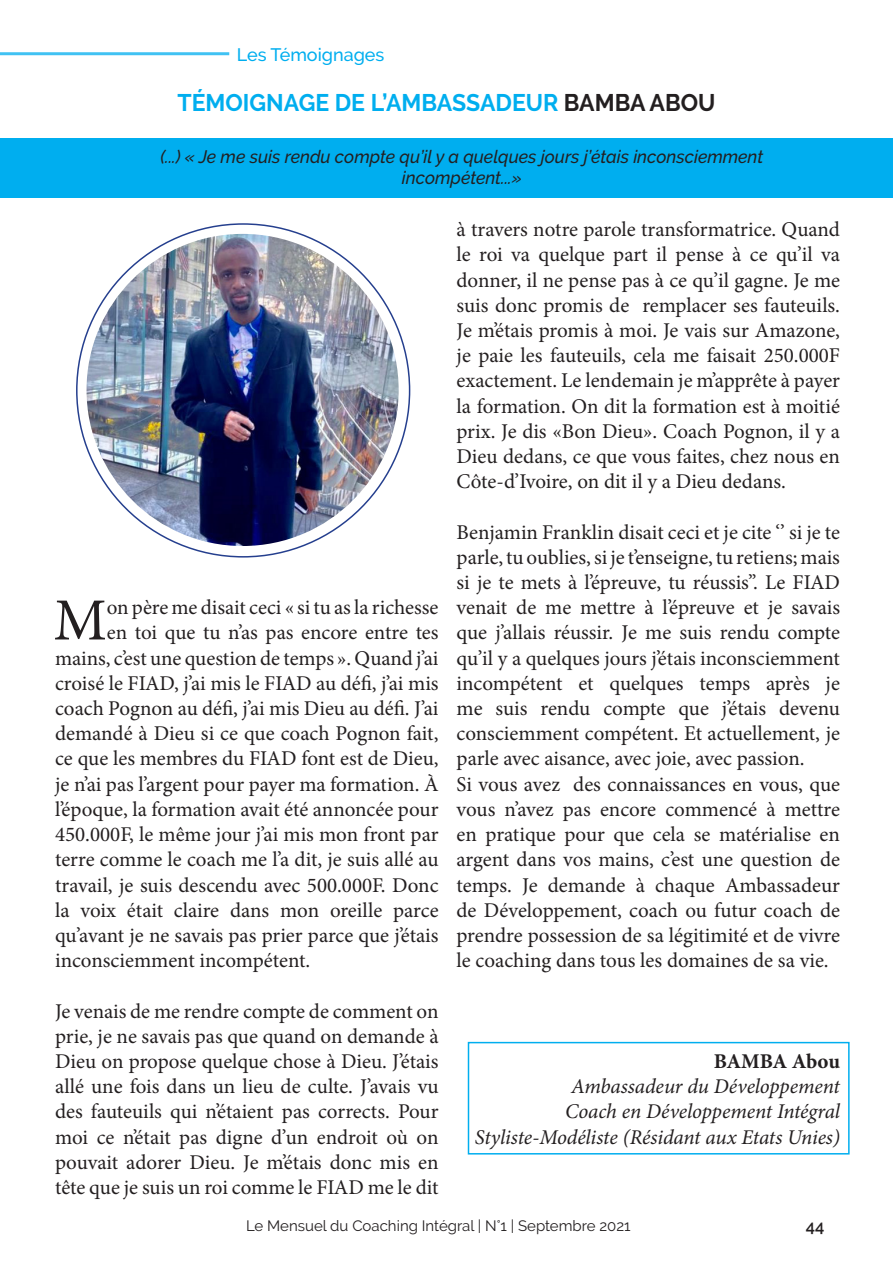
<style>
.page{position:relative;width:893px;height:1263px;background:#fff}
.page>*{position:absolute;margin:0;border:0;box-sizing:border-box;transform-origin:0 0}
.t1{font:59.7px "Minion Pro";color:#231f20}
.t2{font:700 24px "Raleway";color:#00aeef;scale:.96 1}
.t3{font:21px/25.2px "Minion Pro";color:#231f20;text-align:justify}
.t4{font:italic 21px "Minion Pro";letter-spacing:-.01em;color:#231f20}
.t5{font:700 21px "Minion Pro";letter-spacing:-.01em;color:#231f20}
.t6{font:italic 500 18px/21.6px "Raleway";color:#231f20;text-align:center}
.t7{font:500 18px "Raleway";color:#00aeef}
.t8{font:600 16.5px "Raleway";color:#231f20}
.t9{font:15px "Raleway";color:#231f20}
.s1{color:#231f20}
</style>
<div class="page">
<div style="left:0;top:138px;width:893px;height:60px;background:#00aeef"></div>
<img style="left:87px;top:234px;width:312px;height:312px;border-radius:156px">
<div style="left:468px;top:1042px;width:382px;height:112px;border:2px solid #00aeef"></div>
<hr style="left:0;top:52px;width:229px;height:3px;background:#00aeef">
<p class="t7" style="left:237px;top:44px;width:149px">Les Témoignages</p>
<p class="t2" style="left:177px;top:88px;width:562px">TÉMOIGNAGE DE L’AMBASSADEUR <span class="s1">BAMBA ABOU</span></p>
<p class="t6" style="left:160px;top:146px;width:604px">(...) « Je me suis rendu compte qu’il y a quelques jours j’étais inconsciemment incompétent...»</p>
<p class="t1" style="left:54px;top:580px;width:55px">M</p>
<p class="t3" style="left:107px;top:595px;width:333px">on père me disait ceci « si tu as la richesse</p>
<p class="t3" style="left:107px;top:620px;width:333px">en toi que tu n’as pas encore entre tes</p>
<p class="t3" style="left:55px;top:645px;width:385px">mains, c’est une question de temps ». Quand j’ai</p>
<p class="t3" style="left:55px;top:671px;width:385px">croisé le FIAD, j’ai mis le FIAD au défi, j’ai mis</p>
<p class="t3" style="left:55px;top:696px;width:385px">coach Pognon au défi, j’ai mis Dieu au défi. J’ai</p>
<p class="t3" style="left:55px;top:721px;width:385px">demandé à Dieu si ce que coach Pognon fait,</p>
<p class="t3" style="left:55px;top:746px;width:385px">ce que les membres du FIAD font est de Dieu,</p>
<p class="t3" style="left:55px;top:771px;width:385px">je n’ai pas l’argent pour payer ma formation. À</p>
<p class="t3" style="left:55px;top:797px;width:385px">l’époque, la formation avait été annoncée pour</p>
<p class="t3" style="left:55px;top:822px;width:385px">450.000F, le même jour j’ai mis mon front par</p>
<p class="t3" style="left:55px;top:847px;width:385px">terre comme le coach me l’a dit, je suis allé au</p>
<p class="t3" style="left:55px;top:872px;width:385px">travail, je suis descendu avec 500.000F. Donc</p>
<p class="t3" style="left:55px;top:897px;width:385px">la voix était claire dans mon oreille parce</p>
<p class="t3" style="left:55px;top:923px;width:385px">qu’avant je ne savais pas prier parce que j’étais</p>
<p class="t3" style="left:55px;top:948px;width:257px">inconsciemment incompétent.</p>
<p class="t3" style="left:55px;top:998px;width:385px">Je venais de me rendre compte de comment on prie, je ne savais pas que quand on demande à Dieu on propose quelque chose à Dieu. J’étais allé une fois dans un lieu de culte. J’avais vu des fauteuils qui n’étaient pas corrects. Pour moi ce n’était pas digne d’un endroit où on pouvait adorer Dieu. Je m’étais donc mis en tête que je suis un roi comme le FIAD me le dit</p>
<p class="t3" style="left:457px;top:217px;width:385px">à travers notre parole transformatrice. Quand le roi va quelque part il pense à ce qu’il va donner, il ne pense pas à ce qu’il gagne. Je me suis donc promis de remplacer ses fauteuils.<br>Je m’étais promis à moi. Je vais sur Amazone, je paie les fauteuils, cela me faisait 250.000F exactement. Le lendemain je m’apprête à payer la formation. On dit la formation est à moitié prix. Je dis «Bon Dieu». Coach Pognon, il y a Dieu dedans, ce que vous faites, chez nous en Côte-d’Ivoire, on dit il y a Dieu dedans.</p>
<p class="t3" style="left:457px;top:519px;width:385px">Benjamin Franklin disait ceci et je cite ‘’ si je te parle, tu oublies, si je t’enseigne, tu retiens; mais si je te mets à l’épreuve, tu réussis’’. Le FIAD venait de me mettre à l’épreuve et je savais que j’allais réussir. Je me suis rendu compte qu’il y a quelques jours j’étais inconsciemment incompétent et quelques temps après je me suis rendu compte que j’étais devenu consciemment compétent. Et actuellement, je parle avec aisance, avec joie, avec passion.</p>
<p class="t3" style="left:457px;top:771px;width:385px">Si vous avez des connaissances en vous, que vous n’avez pas encore commencé à mettre en pratique pour que cela se matérialise en argent dans vos mains, c’est une question de temps. Je demande à chaque Ambassadeur de Développement, coach ou futur coach de prendre possession de sa légitimité et de vivre le coaching dans tous les domaines de sa vie.</p>
<p class="t5" style="left:714px;top:1046px;width:128px">BAMBA Abou</p>
<p class="t4" style="left:571px;top:1072px;width:270px">Ambassadeur du Développement</p>
<p class="t4" style="left:565px;top:1097px;width:276px">Coach en Développement Intégral</p>
<p class="t4" style="left:475px;top:1122px;width:367px">Styliste-Modéliste (Résidant aux Etats Unies)</p>
<p class="t9" style="left:246px;top:1216px;width:386px">Le Mensuel du Coaching Intégral | N°1 | Septembre 2021</p>
<p class="t8" style="left:806px;top:1216px;width:20px">44</p>
</div>
